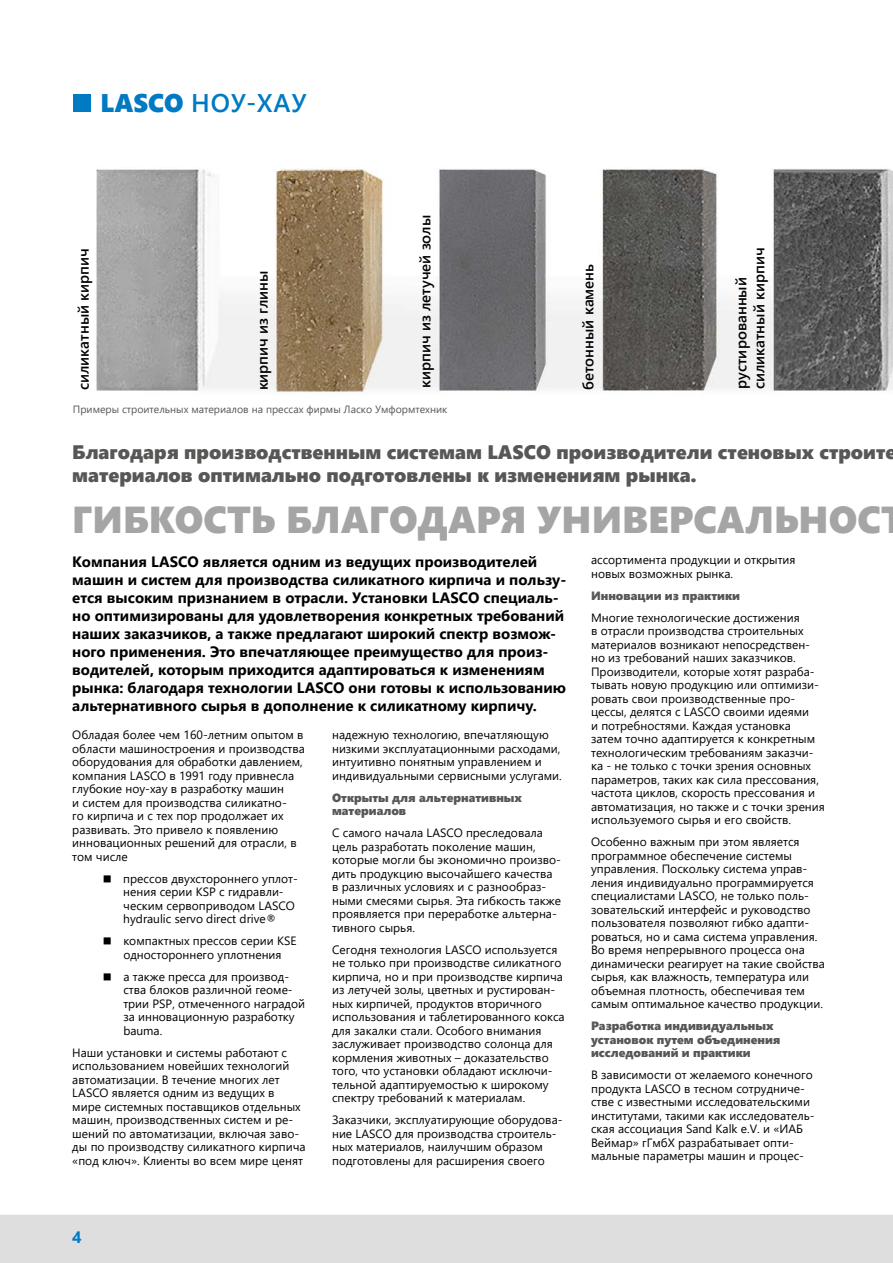
<style>
.page{position:relative;width:893px;height:1263px;background:#fff}
.page>*{position:absolute;margin:0;border:0;box-sizing:border-box;transform-origin:0 0}
.t1{font:37.5px "Segoe UI Black";color:#a6a5a5}
.t2{font:600 25.5px "Segoe UI";letter-spacing:.035em;color:#007ac2}
.t3{font:19.5px/23.4px "Segoe UI Black";color:#575756}
.t4{font:700 16.5px "Segoe UI";color:#007ac2}
.t5{font:700 15px/18px "Segoe UI";color:#000}
.t6{font:600 15px/18px "Segoe UI";color:#000}
.t7{font:12px/13.5px "Segoe UI";color:#000}
.t8{font:12px/13.5px "Segoe UI Black";color:#575756}
.t9{font:10.5px "Segoe UI";color:#575756}
.s1{font-family:"Segoe UI Black";font-weight:400}
.s2{font-family:"Leelawadee UI"}
</style>
<div class="page">
<div style="left:0;top:1215px;width:893px;height:48px;background:#dedede"></div>
<div style="left:73px;top:94px;width:17px;height:18px;background:#007ac2"></div>
<img style="left:96px;top:168px;width:797px;height:227px">
<h2 class="t2" style="left:101px;top:79px;width:207px"><span class="s1">LASCO</span> НОУ-ХАУ</h2>
<p class="t6" style="left:73px;top:390px;width:143px;rotate:-90deg">силикатный кирпич</p>
<p class="t6" style="left:252px;top:390px;width:121px;rotate:-90deg">кирпич из глины</p>
<p class="t6" style="left:415px;top:388px;width:174px;rotate:-90deg">кирпич из летучей золы</p>
<p class="t9" style="left:73px;top:399px;width:376px">Примеры строительных материалов на прессах фирмы Ласко Умформтехник</p>
<p class="t6" style="left:578px;top:390px;width:127px;rotate:-90deg">бетонный камень</p>
<p class="t6" style="left:731px;top:389px;width:143px;rotate:-90deg">рустированный силикатный кирпич</p>
<h3 class="t3" style="left:72px;top:439px;width:825px">Благодаря производственным системам LASCO производители стеновых строите материалов оптимально подготовлены к изменениям рынка.</h3>
<h1 class="t1" style="left:72px;top:493px;width:834px">ГИБКОСТЬ БЛАГОДАРЯ УНИВЕРСАЛЬНОСТ</h1>
<p class="t7" style="left:591px;top:552px;width:206px">ассортимента продукции и открытия новых возможных рынка.</p>
<p class="t8" style="left:591px;top:588px;width:150px">Инновации из практики</p>
<p class="t7" style="left:591px;top:610px;width:235px">Многие технологические достижения<br>в отрасли производства строительных материалов возникают непосредствен&shy;но из требований наших заказчиков.<br>Производители, которые хотят разраба&shy;тывать новую продукцию или оптимизи&shy;ровать свои производственные про&shy;цессы, делятся с LASCO своими идеями<br>и потребностями. Каждая установка затем точно адаптируется к конкретным технологическим требованиям заказчи&shy;ка - не только с точки зрения основных параметров, таких как сила прессования, частота циклов, скорость прессования и автоматизация, но также и с точки зрения используемого сырья и его свойств.</p>
<p class="t7" style="left:591px;top:834px;width:235px">Особенно важным при этом является программное обеспечение системы управления. Поскольку система управ&shy;ления индивидуально программируется специалистами LASCO, не только поль&shy;зовательский интерфейс и руководство пользователя позволяют гибко адапти&shy;роваться, но и сама система управления.<br>Во время непрерывного процесса она динамически реагирует на такие свойства сырья, как влажность, температура или объемная плотность, обеспечивая тем самым оптимальное качество продукции.</p>
<p class="t8" style="left:591px;top:1019px;width:191px">Разработка индивидуальных установок путем объединения исследований и практики</p>
<p class="t7" style="left:591px;top:1067px;width:225px">В зависимости от желаемого конечного продукта LASCO в тесном сотрудниче&shy;стве с известными исследовательскими институтами, такими как исследователь&shy;ская ассоциация Sand Kalk e.V. и «ИАБ Веймар» гГмбХ разрабатывает опти&shy;мальные параметры машин и процес-</p>
<p class="t5" style="left:72px;top:551px;width:496px">Компания LASCO является одним из ведущих производителей машин и систем для производства силикатного кирпича и пользу&shy;ется высоким признанием в отрасли. Установки LASCO специаль&shy;но оптимизированы для удовлетворения конкретных требований наших заказчиков, а также предлагают широкий спектр возмож&shy;ного применения. Это впечатляющее преимущество для произ&shy;водителей, которым приходится адаптироваться к изменениям рынка: благодаря технологии LASCO они готовы к использованию альтернативного сырья в дополнение к силикатному кирпичу.</p>
<p class="t7" style="left:72px;top:727px;width:234px">Обладая более чем 160-летним опытом в области машиностроения и производства оборудования для обработки давлением, компания LASCO в 1991 году привнесла глубокие ноу-хау в разработку машин<br>и систем для производства силикатно-<br>го кирпича и с тех пор продолжает их развивать. Это привело к появлению инновационных решений для отрасли, в том числе</p>
<p class="t7" style="left:123px;top:870px;width:176px;text-indent:-21px"><span class="s2">◼</span> прессов двухстороннего уплот&shy;нения серии KSP с гидравли&shy;ческим сервоприводом LASCO hydraulic servo direct drive®</p>
<p class="t7" style="left:102px;top:933px;width:196px;text-align:center"><span class="s2">◼</span> компактных прессов серии KSE одностороннего уплотнения</p>
<p class="t7" style="left:123px;top:968px;width:183px;text-indent:-21px"><span class="s2">◼</span> а также пресса для производ&shy;ства блоков различной геоме&shy;трии PSP, отмеченного наградой за инновационную разработку bauma.</p>
<p class="t7" style="left:72px;top:1044px;width:235px">Наши установки и системы работают с использованием новейших технологий автоматизации. В течение многих лет LASCO является одним из ведущих в мире системных поставщиков отдельных машин, производственных систем и ре&shy;шений по автоматизации, включая заво&shy;ды по производству силикатного кирпича «под ключ». Клиенты во всем мире ценят</p>
<p class="t7" style="left:332px;top:727px;width:231px">надежную технологию, впечатляющую низкими эксплуатационными расходами, интуитивно понятным управлением и индивидуальными сервисными услугами.</p>
<p class="t8" style="left:332px;top:790px;width:191px">Открыты для альтернативных материалов</p>
<p class="t7" style="left:332px;top:825px;width:230px">С самого начала LASCO преследовала цель разработать поколение машин, которые могли бы экономично произво&shy;дить продукцию высочайшего качества в различных условиях и с разнообраз&shy;ными смесями сырья. Эта гибкость также проявляется при переработке альтерна&shy;тивного сырья.</p>
<p class="t7" style="left:332px;top:941px;width:234px">Сегодня технология LASCO используется не только при производстве силикатного кирпича, но и при производстве кирпича из летучей золы, цветных и рустирован&shy;ных кирпичей, продуктов вторичного использования и таблетированного кокса для закалки стали. Особого внимания заслуживает производство солонца для кормления животных – доказательство того, что установки обладают исключи&shy;тельной адаптируемостью к широкому спектру требований к материалам.</p>
<p class="t7" style="left:332px;top:1112px;width:232px">Заказчики, эксплуатирующие оборудова&shy;ние LASCO для производства строитель&shy;ных материалов, наилучшим образом подготовлены для расширения своего</p>
<h3 class="t4" style="left:72px;top:1222px;width:11px">4</h3>
</div>
